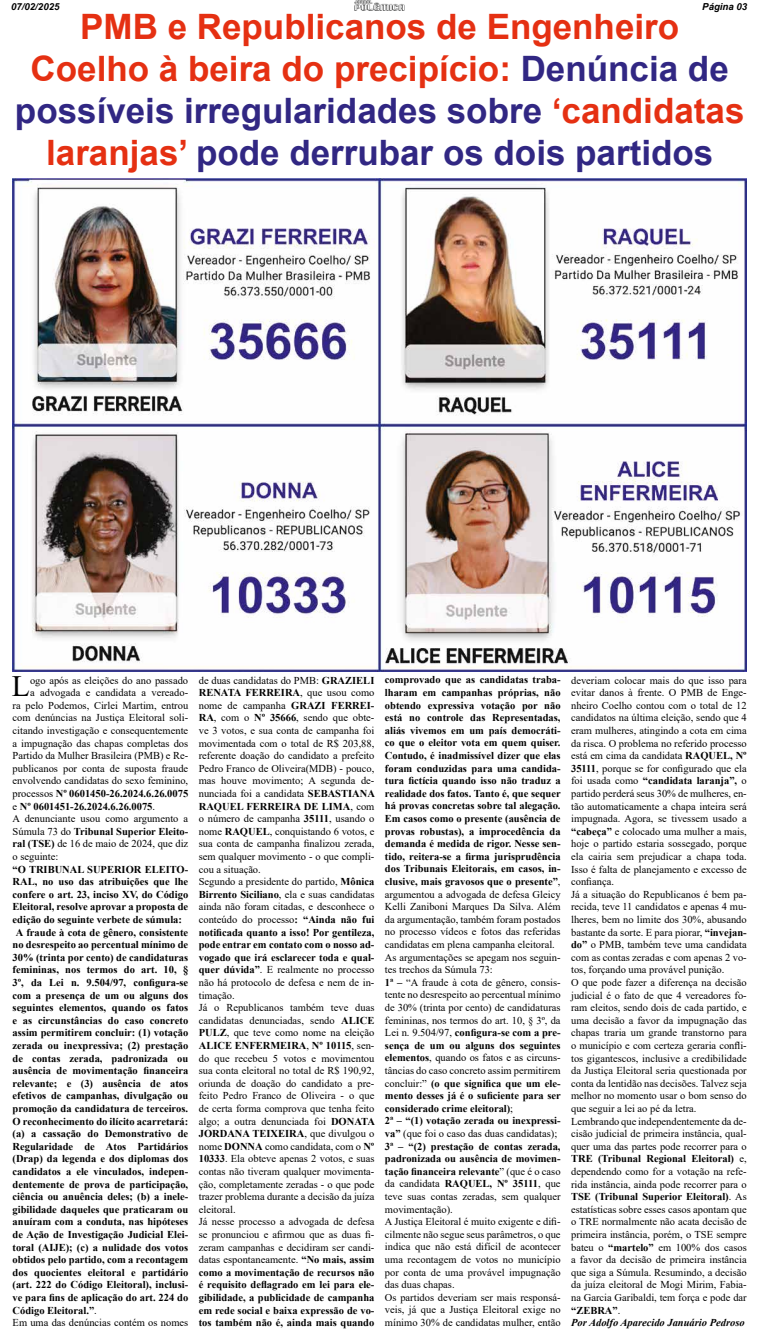
<style>
.page{position:relative;width:759px;height:1342px;background:#fff}
.page>*{position:absolute;margin:0;border:0;box-sizing:border-box;transform-origin:0 0}
.t1{font:700 35px/42px "Arial";color:#e53012;text-align:center}
.t2{font:29.49px "Times New Roman";color:#000}
.t3{font:10.5px/12.6px "Times New Roman";color:#000}
.t4{font:700 10.5px/12.6px "Times New Roman";color:#000}
.t5{font:italic 700 9.62px "Arial";color:#000}
.s1{color:#312783}
.s2{font-weight:400}
.s3{font-weight:700}
.s4{font-weight:700;font-style:italic}
</style>
<div class="page">
<img style="left:355px;top:1px;width:49px;height:10px">
<img style="left:13px;top:179px;width:734px;height:492px">
<p class="t5" style="left:11px;top:0;width:50px">07/02/2025</p>
<p class="t5" style="left:702px;top:0;width:46px">Página 03</p>
<h1 class="t1" style="left:15px;top:6px;width:731px">PMB e Republicanos de Engenheiro<br>Coelho à beira do precipício: <span class="s1">Denúncia de possíveis irregularidades sobre</span> ‘candidatas laranjas’ <span class="s1">pode derrubar os dois partidos</span></h1>
<h2 class="t2" style="left:12px;top:665px;width:20px">L</h2>
<p class="t3" style="left:30px;top:673px;width:160px">ogo após as eleições do ano passado</p>
<p class="t3" style="left:30px;top:686px;width:160px">a advogada e candidata a vereado-</p>
<p class="t3" style="left:13px;top:699px;width:177px">ra pelo Podemos, Cirlei Martim, entrou</p>
<p class="t3" style="left:13px;top:711px;width:177px">com denúncias na Justiça Eleitoral soli-</p>
<p class="t3" style="left:13px;top:724px;width:177px">citando investigação e consequentemente</p>
<p class="t3" style="left:13px;top:736px;width:177px">a impugnação das chapas completas dos</p>
<p class="t3" style="left:13px;top:749px;width:177px">Partido da Mulher Brasileira (PMB) e Re-</p>
<p class="t3" style="left:13px;top:762px;width:177px">publicanos por conta de suposta fraude</p>
<p class="t3" style="left:13px;top:774px;width:177px">envolvendo candidatas do sexo feminino,</p>
<p class="t4" style="left:13px;top:787px;width:177px"><span class="s2">processos</span> Nº 0601450-26.2024.6.26.0075</p>
<p class="t4" style="left:13px;top:799px;width:144px"><span class="s2">e</span> Nº 0601451-26.2024.6.26.0075<span class="s2">.</span></p>
<p class="t3" style="left:13px;top:812px;width:177px">A denunciante usou como argumento a</p>
<p class="t4" style="left:13px;top:825px;width:177px"><span class="s2">Súmula 73 do</span> Tribunal Superior Eleito-</p>
<p class="t3" style="left:13px;top:837px;width:177px"><span class="s3">ral (TSE)</span> de 16 de maio de 2024, que diz</p>
<p class="t3" style="left:13px;top:850px;width:47px">o seguinte:</p>
<p class="t4" style="left:13px;top:862px;width:177px">“O TRIBUNAL SUPERIOR ELEITO-RAL, no uso das atribuições que lhe confere o art. 23, inciso XV, do Código Eleitoral, resolve aprovar a proposta de edição do seguinte verbete de súmula:<br>A fraude à cota de gênero, consistente no desrespeito ao percentual mínimo de 30% (trinta por cento) de candidaturas femininas, nos termos do art. 10, § 3º, da Lei n. 9.504/97, configura-se com a presença de um ou alguns dos seguintes elementos, quando os fatos e as circunstâncias do caso concreto assim permitirem concluir: (1) votação zerada ou inexpressiva; (2) prestação de contas zerada, padronizada ou ausência de movimentação financeira relevante; e (3) ausência de atos efetivos de campanhas, divulgação ou promoção da candidatura de terceiros.<br>O reconhecimento do ilícito acarretará: (a) a cassação do Demonstrativo de Regularidade de Atos Partidários (Drap) da legenda e dos diplomas dos candidatos a ele vinculados, indepen&shy;dentemente de prova de participação, ciência ou anuência deles; (b) a inele&shy;gibilidade daqueles que praticaram ou anuíram com a conduta, nas hipóteses de Ação de Investigação Judicial Elei&shy;toral (AIJE); (c) a nulidade dos votos obtidos pelo partido, com a recontagem dos quocientes eleitoral e partidário (art. 222 do Código Eleitoral), inclusi&shy;ve para fins de aplicação do art. 224 do Código Eleitoral.”<span class="s2">.<br>Em uma das denúncias contém os nomes</span></p>
<p class="t3" style="left:199px;top:673px;width:178px">de duas candidatas do PMB: <span class="s3">GRAZIELI RENATA FERREIRA</span>, que usou como nome de campanha <span class="s3">GRAZI FERREI-RA</span>, com o <span class="s3">Nº 35666</span>, sendo que obte&shy;ve 3 votos, e sua conta de campanha foi movimentada com o total de R$ 203,88, referente doação do candidato a prefeito Pedro Franco de Oliveira(MDB) - pouco, mas houve movimento; A segunda de&shy;nunciada foi a candidata <span class="s3">SEBASTIANA RAQUEL FERREIRA DE LIMA</span>, com o número de campanha <span class="s3">35111</span>, usando o nome <span class="s3">RAQUEL</span>, conquistando 6 votos, e sua conta de campanha finalizou zerada, sem qualquer movimento - o que compli&shy;cou a situação.<br>Segundo a presidente do partido, <span class="s3">Mônica Birrento Siciliano</span>, ela e suas candidatas ainda não foram citadas, e desconhece o conteúdo do processo<span class="s3">: “Ainda não fui notificada quanto a isso! Por gentileza, pode entrar em contato com o nosso ad&shy;vogado que irá esclarecer toda e qual&shy;quer dúvida”</span>. E realmente no processo não há protocolo de defesa e nem de in&shy;timação.<br>Já o Republicanos também teve duas candidatas denunciadas, sendo <span class="s3">ALICE PULZ</span>, que teve como nome na eleição <span class="s3">ALICE ENFERMEIRA</span>, <span class="s3">Nº 10115</span>, sen&shy;do que recebeu 5 votos e movimentou sua conta eleitoral no total de R$ 190,92, oriunda de doação do candidato a pre&shy;feito Pedro Franco de Oliveira - o que de certa forma comprova que tenha feito algo; a outra denunciada foi <span class="s3">DONATA JORDANA TEIXEIRA</span>, que divulgou o nome <span class="s3">DONNA</span> como candidata, com o <span class="s3">Nº 10333</span>. Ela obteve apenas 2 votos, e suas contas não tiveram qualquer movimenta&shy;ção, completamente zeradas - o que pode trazer problema durante a decisão da juíza eleitoral.<br>Já nesse processo a advogada de defesa se pronunciou e afirmou que as duas fi&shy;zeram campanhas e decidiram ser candi&shy;datas espontaneamente. <span class="s3">“No mais, assim como a movimentação de recursos não é requisito deflagrado em lei para ele&shy;gibilidade, a publicidade de campanha em rede social e baixa expressão de vo&shy;tos também não é, ainda mais quando</span></p>
<p class="t3" style="left:385px;top:673px;width:177px"><span class="s3">comprovado que as candidatas traba&shy;lharam em campanhas próprias, não obtendo expressiva votação por não está no controle das Representadas, aliás vivemos em um país democráti&shy;co que o eleitor vota em quem quiser.<br>Contudo, é inadmissível dizer que elas foram conduzidas para uma candida&shy;tura fictícia quando isso não traduz a realidade dos fatos. Tanto é, que sequer há provas concretas sobre tal alegação.<br>Em casos como o presente (ausência de provas robustas), a improcedência da demanda é medida de rigor. Nesse sen&shy;tido, reitera-se a firma jurisprudência dos Tribunais Eleitorais, em casos, in&shy;clusive, mais gravosos que o presente”</span>, argumentou a advogada de defesa Gleicy Kelli Zaniboni Marques Da Silva. Além da argumentação, também foram postados no processo vídeos e fotos das referidas candidatas em plena campanha eleitoral.<br>As argumentações se apegam nos seguin&shy;tes trechos da Súmula 73:<br><span class="s3">1ª –</span> “A fraude à cota de gênero, consis&shy;tente no desrespeito ao percentual mínimo de 30% (trinta por cento) de candidaturas femininas, nos termos do art. 10, § 3º, da Lei n. 9.504/97, <span class="s3">configura-se com a pre&shy;sença de um ou alguns dos seguintes elementos</span>, quando os fatos e as circuns&shy;tâncias do caso concreto assim permitirem concluir:” <span class="s3">(o que significa que um ele&shy;mento desses já é o suficiente para ser considerado crime eleitoral)</span>;<br><span class="s3">2ª – “(1) votação zerada ou inexpressi&shy;va”</span> (que foi o caso das duas candidatas); <span class="s3">3ª – “(2) prestação de contas zerada, padronizada ou ausência de movimen&shy;tação financeira relevante</span>” (que é o caso da candidata <span class="s3">RAQUEL, Nº 35111</span>, que teve suas contas zeradas, sem qualquer movimentação).<br>A Justiça Eleitoral é muito exigente e difi&shy;cilmente não segue seus parâmetros, o que indica que não está difícil de acontecer uma recontagem de votos no município por conta de uma provável impugnação das duas chapas.<br>Os partidos deveriam ser mais responsá&shy;veis, já que a Justiça Eleitoral exige no mínimo 30% de candidatas mulher, então</p>
<p class="t3" style="left:571px;top:673px;width:177px">deveriam colocar mais do que isso para evitar danos à frente. O PMB de Enge&shy;nheiro Coelho contou com o total de 12 candidatos na última eleição, sendo que 4 eram mulheres, atingindo a cota em cima da risca. O problema no referido processo está em cima da candidata <span class="s3">RAQUEL, Nº 35111</span>, porque se for configurado que ela foi usada como <span class="s3">“candidata laranja”,</span> o partido perderá seus 30% de mulheres, en&shy;tão automaticamente a chapa inteira será impugnada. Agora, se tivessem usado a <span class="s3">“cabeça”</span> e colocado uma mulher a mais, hoje o partido estaria sossegado, porque ela cairia sem prejudicar a chapa toda.<br>Isso é falta de planejamento e excesso de confiança.<br>Já a situação do Republicanos é bem pa&shy;recida, teve 11 candidatos e apenas 4 mu&shy;lheres, bem no limite dos 30%, abusando bastante da sorte. E para piorar, <span class="s3">“invejan&shy;do”</span> o PMB, também teve uma candidata com as contas zeradas e com apenas 2 vo&shy;tos, forçando uma provável punição.<br>O que pode fazer a diferença na decisão judicial é o fato de que 4 vereadores fo&shy;ram eleitos, sendo dois de cada partido, e uma decisão a favor da impugnação das chapas traria um grande transtorno para o município e com certeza geraria confli&shy;tos gigantescos, inclusive a credibilidade da Justiça Eleitoral seria questionada por conta da lentidão nas decisões. Talvez seja melhor no momento usar o bom senso do que seguir a lei ao pé da letra.<br>Lembrando que independentemente da de&shy;cisão judicial de primeira instância, qual&shy;quer uma das partes pode recorrer para o <span class="s3">TRE (Tribunal Regional Eleitoral)</span> e, dependendo como for a votação na refe&shy;rida instância, ainda pode recorrer para o <span class="s3">TSE (Tribunal Superior Eleitoral)</span>. As estatísticas sobre esses casos apontam que o TRE normalmente não acata decisão de primeira instância, porém, o TSE sempre bateu o <span class="s3">“martelo”</span> em 100% dos casos a favor da decisão de primeira instância que siga a Súmula. Resumindo, a decisão da juíza eleitoral de Mogi Mirim, Fabia&shy;na Garcia Garibaldi, tem força e pode dar <span class="s3">“ZEBRA”</span>.<br><span class="s4">Por Adolfo Aparecido Januário Pedroso</span></p>
</div>
